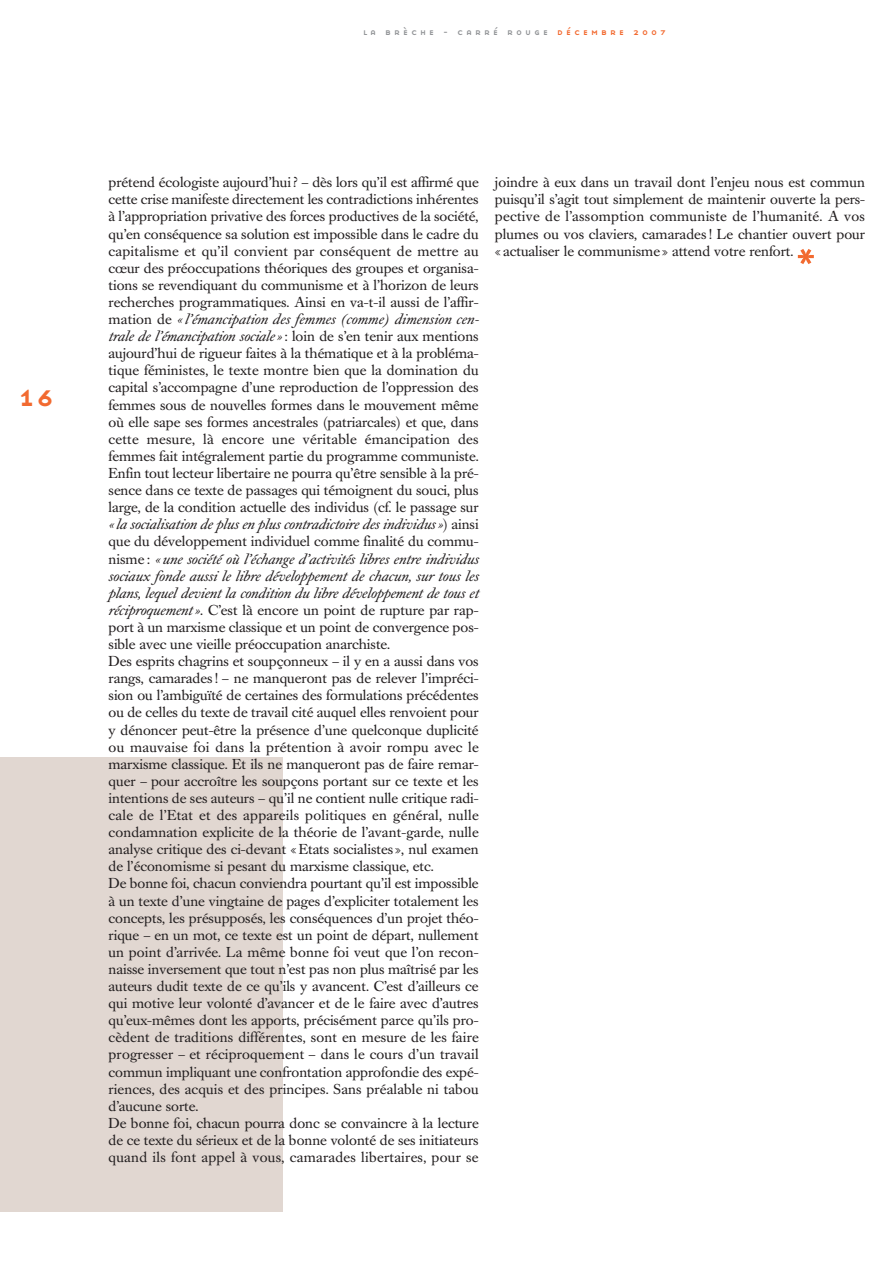
<style>
.page{position:relative;width:893px;height:1263px;background:#fff}
.page>*{position:absolute;margin:0;border:0;box-sizing:border-box;transform-origin:0 0}
.t1{font:700 52.5px "Rotis Semi Sans";color:#f26a30}
.t2{font:30px "Base Nine Small Caps";color:#f26a30}
.t3{font:14.25px/17.1px "Caslon Book BE";color:#231f20}
.t4{font:9px "Base Nine Small Caps";letter-spacing:.335em;color:#939598}
.s1{color:#f26a30}
.s2{font-style:italic}
</style>
<div class="page">
<div style="left:0;top:757px;width:282px;height:455px;background:#e1d7d1"></div>
<p class="t4" style="left:363px;top:26px;width:304px">la brèche - carré rouge <span class="s1">décembre 2007</span></p>
<h2 class="t2" style="left:17px;top:378px;width:40px">16</h2>
<p class="t3" style="left:109px;top:175px;width:372px">prétend écologiste aujourd’hui? – dès lors qu’il est affirmé que cette crise manifeste directement les contradictions inhérentes à l’appropriation privative des forces productives de la société, qu’en conséquence sa solution est impossible dans le cadre du capitalisme et qu’il convient par conséquent de mettre au cœur des préoccupations théoriques des groupes et organisa&shy;tions se revendiquant du communisme et à l’horizon de leurs recherches programmatiques. Ainsi en va-t-il aussi de l’affir&shy;mation de <span class="s2">« l’émancipation des femmes (comme) dimension cen&shy;trale de l’émancipation sociale»</span>: loin de s’en tenir aux mentions aujourd’hui de rigueur faites à la thématique et à la probléma&shy;tique féministes, le texte montre bien que la domination du capital s’accompagne d’une reproduction de l’oppression des femmes sous de nouvelles formes dans le mouvement même où elle sape ses formes ancestrales (patriarcales) et que, dans cette mesure, là encore une véritable émancipation des femmes fait intégralement partie du programme communiste.<br>Enfin tout lecteur libertaire ne pourra qu’être sensible à la pré&shy;sence dans ce texte de passages qui témoignent du souci, plus large, de la condition actuelle des individus (cf. le passage sur <span class="s2">«la socialisation de plus en plus contradictoire des individus»</span>) ainsi que du développement individuel comme finalité du commu&shy;nisme: <span class="s2">«une société où l’échange d’activités libres entre individus sociaux fonde aussi le libre développement de chacun, sur tous les plans, lequel devient la condition du libre développement de tous et réciproquement»</span>. C’est là encore un point de rupture par rap&shy;port à un marxisme classique et un point de convergence pos&shy;sible avec une vieille préoccupation anarchiste.<br>Des esprits chagrins et soupçonneux – il y en a aussi dans vos rangs, camarades! – ne manqueront pas de relever l’impréci&shy;sion ou l’ambiguïté de certaines des formulations précédentes ou de celles du texte de travail cité auquel elles renvoient pour y dénoncer peut-être la présence d’une quelconque duplicité ou mauvaise foi dans la prétention à avoir rompu avec le marxisme classique. Et ils ne manqueront pas de faire remar&shy;quer – pour accroître les soupçons portant sur ce texte et les intentions de ses auteurs – qu’il ne contient nulle critique radi&shy;cale de l’Etat et des appareils politiques en général, nulle condamnation explicite de la théorie de l’avant-garde, nulle analyse critique des ci-devant «Etats socialistes», nul examen de l’économisme si pesant du marxisme classique, etc.<br>De bonne foi, chacun conviendra pourtant qu’il est impossible à un texte d’une vingtaine de pages d’expliciter totalement les concepts, les présupposés, les conséquences d’un projet théo&shy;rique – en un mot, ce texte est un point de départ, nullement un point d’arrivée. La même bonne foi veut que l’on recon&shy;naisse inversement que tout n’est pas non plus maîtrisé par les auteurs dudit texte de ce qu’ils y avancent. C’est d’ailleurs ce qui motive leur volonté d’avancer et de le faire avec d’autres qu’eux-mêmes dont les apports, précisément parce qu’ils pro&shy;cèdent de traditions différentes, sont en mesure de les faire progresser – et réciproquement – dans le cours d’un travail commun impliquant une confrontation approfondie des expé&shy;riences, des acquis et des principes. Sans préalable ni tabou d’aucune sorte.<br>De bonne foi, chacun pourra donc se convaincre à la lecture de ce texte du sérieux et de la bonne volonté de ses initiateurs quand ils font appel à vous, camarades libertaires, pour se</p>
<p class="t3" style="left:495px;top:175px;width:372px;text-align:justify">joindre à eux dans un travail dont l’enjeu nous est commun puisqu’il s’agit tout simplement de maintenir ouverte la pers&shy;pective de l’assomption communiste de l’humanité. A vos plumes ou vos claviers, camarades! Le chantier ouvert pour «actualiser le communisme» attend votre renfort.</p>
<h1 class="t1" style="left:797px;top:249px;width:18px">*</h1>
</div>
